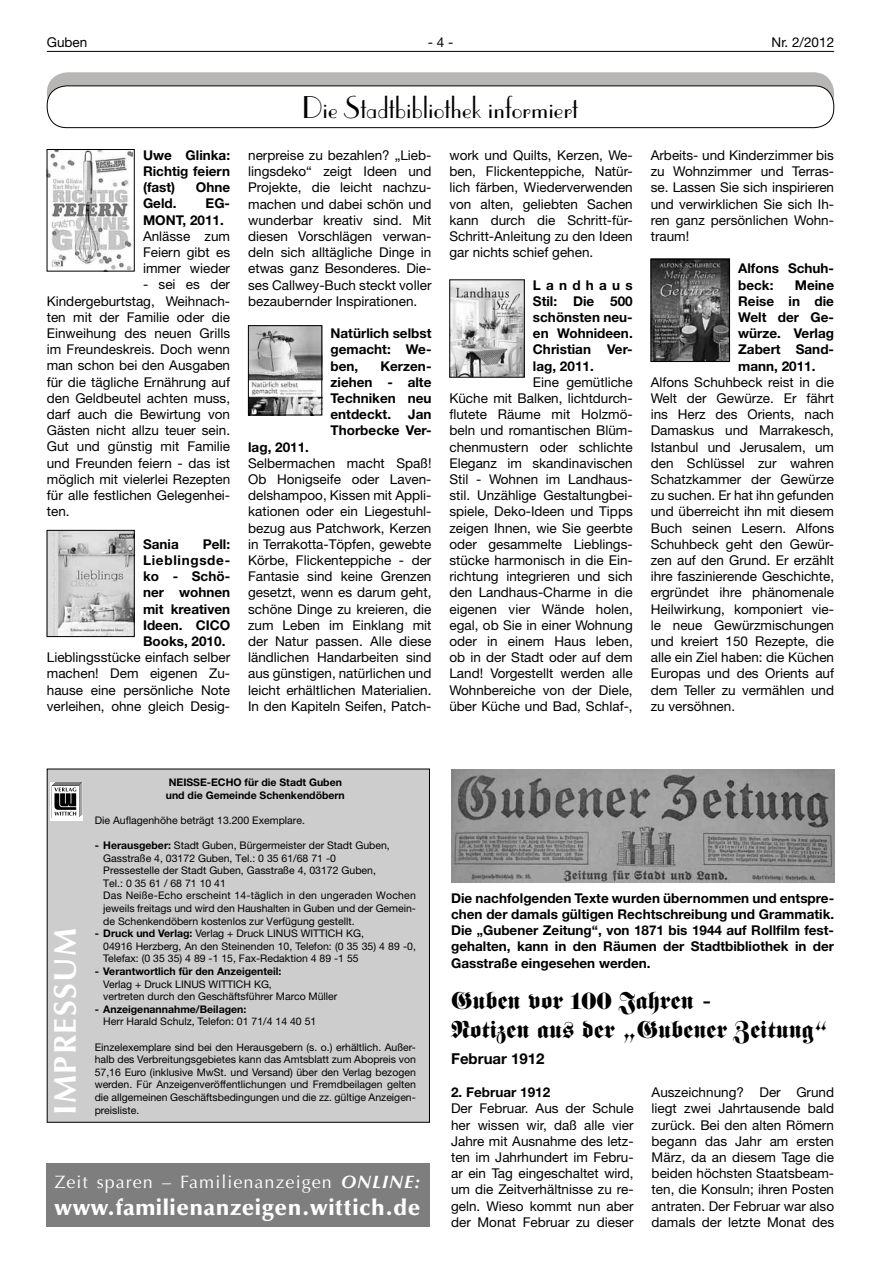
<style>
.page{position:relative;width:881px;height:1263px;background:#fff}
.page>*{position:absolute;margin:0;border:0;box-sizing:border-box;transform-origin:0 0}
.t1{font:700 31.5px "Optima LT";letter-spacing:.05em;color:#fff}
.t2{font:30px "Parisian";color:#000}
.t3{font:24px/28.8px "Fette Fraktur";color:#000}
.t4{font:900 22.5px "Optima LT";letter-spacing:.025em;color:#fff}
.t5{font:18px "Optima LT";letter-spacing:.055em;color:#fff}
.t6{font:700 15px "Helvetica Neue LT";color:#000}
.t7{font:13.5px/16.2px "Helvetica Neue LT";color:#000;text-align:justify}
.t8{font:700 13.5px/16.2px "Helvetica Neue LT";color:#000;text-align:justify}
.t9{font:10.5px/12.6px "Helvetica Neue LT";color:#000}
.t10{font:700 10.5px/12.6px "Helvetica Neue LT";color:#000}
.s1{font-weight:700}
.s2{font-weight:700;font-style:italic}
</style>
<div class="page">
<hr style="left:47px;top:51px;width:786px;height:1px;background:#000">
<div style="left:47px;top:72px;width:786px;height:43px;background:#b8b6b5;border-radius:21px"></div>
<div style="left:47px;top:86px;width:786px;height:42px;background:#fff;border-radius:20px"></div>
<div style="left:47px;top:85px;width:786px;height:43px;border:1px solid #000;border-radius:20px"></div>
<img style="left:49px;top:151px;width:83px;height:118px">
<img style="left:49px;top:532px;width:83px;height:103px">
<div style="left:47px;top:530px;width:87px;height:107px;border:1px solid #000"></div>
<img style="left:250px;top:327px;width:70px;height:86px">
<div style="left:248px;top:325px;width:74px;height:90px;border:1px solid #000"></div>
<img style="left:451px;top:282px;width:71px;height:93px">
<div style="left:449px;top:280px;width:75px;height:97px;border:1px solid #000"></div>
<img style="left:652px;top:261px;width:75px;height:99px">
<div style="left:650px;top:259px;width:79px;height:103px;border:1px solid #000"></div>
<div style="left:47px;top:769px;width:382px;height:354px;background:#cecdcd"></div>
<div style="left:51px;top:782px;width:32px;height:38px;background:#fff"></div>
<svg style="left:52px;top:782px;width:30px;height:35px"></svg>
<div style="left:46px;top:1163px;width:383px;height:64px;background:#7e7e7e"></div>
<img style="left:451px;top:769px;width:382px;height:114px">
<p class="t7" style="left:47px;top:34px;width:42px">Guben</p>
<p class="t7" style="left:427px;top:34px;width:27px">-4-</p>
<p class="t7" style="left:771px;top:34px;width:64px">Nr. 2/2012</p>
<p class="t8" style="left:143px;top:147px;width:89px">Uwe Glinka:<br>Richtig feiern (fast)</p>
<p class="t8" style="left:196px;top:179px;width:36px">Ohne</p>
<p class="t8" style="left:143px;top:195px;width:89px;text-indent:63px">EG-<br>MONT, 2011.</p>
<p class="t7" style="left:143px;top:228px;width:89px">Anlässe zum Feiern gibt es immer wieder</p>
<p class="t7" style="left:47px;top:276px;width:185px;text-indent:96px">- sei es der Kindergeburtstag, Weihnach&shy;ten mit der Familie oder die Einweihung des neuen Grills im Freundeskreis. Doch wenn man schon bei den Ausgaben für die tägliche Ernährung auf den Geldbeutel achten muss, darf auch die Bewirtung von Gästen nicht allzu teuer sein.<br>Gut und günstig mit Familie und Freunden feiern - das ist möglich mit vielerlei Rezepten für alle festlichen Gelegenhei&shy;ten.</p>
<p class="t8" style="left:143px;top:535px;width:37px">Sania</p>
<p class="t8" style="left:143px;top:195px;width:35px">Geld.</p>
<p class="t8" style="left:143px;top:535px;width:89px;text-indent:60px">Pell:<br>Lieblingsde&shy;ko - Schö&shy;ner wohnen mit kreativen Ideen. CICO Books, 2010.</p>
<p class="t7" style="left:47px;top:649px;width:185px">Lieblingsstücke einfach selber machen! Dem eigenen Zu&shy;hause eine persönliche Note verleihen, ohne gleich Desig-</p>
<h2 class="t2" style="left:302px;top:91px;width:277px">Die Stadtbibliothek informiert</h2>
<p class="t7" style="left:248px;top:147px;width:185px">nerpreise zu bezahlen? „Lieb&shy;lingsdeko“ zeigt Ideen und Projekte, die leicht nachzu&shy;machen und dabei schön und wunderbar kreativ sind. Mit diesen Vorschlägen verwan&shy;deln sich alltägliche Dinge in etwas ganz Besonderes. Die&shy;ses Callwey-Buch steckt voller bezaubernder Inspirationen.</p>
<p class="t8" style="left:330px;top:325px;width:102px">Natürlich selbst gemacht: We&shy;ben,</p>
<p class="t8" style="left:330px;top:357px;width:102px;text-indent:50px">Kerzen&shy;ziehen - alte Techniken neu entdeckt.</p>
<p class="t8" style="left:330px;top:406px;width:102px;text-align:right">Jan<br>Thorbecke Ver-</p>
<p class="t8" style="left:248px;top:438px;width:62px">lag, 2011.</p>
<p class="t7" style="left:248px;top:455px;width:185px">Selbermachen macht Spaß!<br>Ob Honigseife oder Laven&shy;delshampoo, Kissen mit Appli&shy;kationen oder ein Liegestuhl&shy;bezug aus Patchwork, Kerzen in Terrakotta-Töpfen, gewebte Körbe, Flickenteppiche - der Fantasie sind keine Grenzen gesetzt, wenn es darum geht, schöne Dinge zu kreieren, die zum Leben im Einklang mit der Natur passen. Alle diese ländlichen Handarbeiten sind aus günstigen, natürlichen und leicht erhältlichen Materialien.<br>In den Kapiteln Seifen, Patch-</p>
<p class="t7" style="left:449px;top:147px;width:185px">work und Quilts, Kerzen, We&shy;ben, Flickenteppiche, Natür&shy;lich färben, Wiederverwenden von alten, geliebten Sachen kann durch die Schritt-für-Schritt-Anleitung zu den Ideen gar nichts schief gehen.</p>
<p class="t8" style="left:532px;top:276px;width:101px">Landhaus Stil: Die 500 schönsten neu&shy;en Wohnideen.<br>Christian Ver&shy;lag, 2011.</p>
<p class="t7" style="left:449px;top:374px;width:185px;text-indent:83px">Eine gemütliche Küche mit Balken, lichtdurch&shy;flutete Räume mit Holzmö&shy;beln und romantischen Blüm&shy;chenmustern oder schlichte Eleganz im skandinavischen Stil - Wohnen im Landhaus&shy;stil. Unzählige Gestaltungbei&shy;spiele, Deko-Ideen und Tipps zeigen Ihnen, wie Sie geerbte oder gesammelte Lieblings&shy;stücke harmonisch in die Ein&shy;richtung integrieren und sich den Landhaus-Charme in die eigenen vier Wände holen, egal, ob Sie in einer Wohnung oder in einem Haus leben, ob in der Stadt oder auf dem Land! Vorgestellt werden alle Wohnbereiche von der Diele, über Küche und Bad, Schlaf-,</p>
<p class="t7" style="left:650px;top:147px;width:185px">Arbeits- und Kinderzimmer bis zu Wohnzimmer und Terras&shy;se. Lassen Sie sich inspirieren und verwirklichen Sie sich Ih&shy;ren ganz persönlichen Wohn&shy;traum!</p>
<p class="t8" style="left:737px;top:260px;width:97px">Alfons Schuh&shy;beck:</p>
<p class="t8" style="left:737px;top:276px;width:97px;text-indent:57px">Meine Reise in die Welt der Ge&shy;würze. Verlag Zabert Sand&shy;mann, 2011.</p>
<p class="t7" style="left:650px;top:374px;width:185px">Alfons Schuhbeck reist in die Welt der Gewürze. Er fährt ins Herz des Orients, nach Damaskus und Marrakesch, Istanbul und Jerusalem, um den Schlüssel zur wahren Schatzkammer der Gewürze zu suchen. Er hat ihn gefunden und überreicht ihn mit diesem Buch seinen Lesern. Alfons Schuhbeck geht den Gewür&shy;zen auf den Grund. Er erzählt ihre faszinierende Geschichte, ergründet ihre phänomenale Heilwirkung, komponiert vie&shy;le neue Gewürzmischungen und kreiert 150 Rezepte, die alle ein Ziel haben: die Küchen Europas und des Orients auf dem Teller zu vermählen und zu versöhnen.</p>
<h1 class="t1" style="left:47px;top:1115px;width:189px;rotate:-90deg">IMPRESSUM</h1>
<p class="t10" style="left:166px;top:776px;width:180px">NEISSE-ECHO für die Stadt Guben und die Gemeinde Schenkendöbern</p>
<p class="t9" style="left:95px;top:813px;width:212px">Die Auflagenhöhe beträgt 13.200 Exemplare.</p>
<p class="t9" style="left:103px;top:839px;width:314px;text-indent:-9px"><span class="s1">- Herausgeber:</span> Stadt Guben, Bürgermeister der Stadt Guben, Gasstraße 4, 03172 Guben, Tel.: 0 35 61/68 71 -0<br>Pressestelle der Stadt Guben, Gasstraße 4, 03172 Guben,<br>Tel.: 0 35 61 / 68 71 10 41<br>Das Neiße-Echo erscheint 14-täglich in den ungeraden Wochen jeweils freitags und wird den Haushalten in Guben und der Gemein&shy;de Schenkendöbern kostenlos zur Verfügung gestellt.</p>
<p class="t9" style="left:103px;top:927px;width:314px;text-indent:-8px"><span class="s1">- Druck und Verlag:</span> Verlag + Druck LINUS WITTICH KG,<br>04916 Herzberg, An den Steinenden 10, Telefon: (0 35 35) 4 89 -0,<br>Telefax: (0 35 35) 4 89 -1 15, Fax-Redaktion 4 89 -1 55</p>
<p class="t10" style="left:95px;top:965px;width:188px">- Verantwortlich für den Anzeigenteil:</p>
<p class="t9" style="left:103px;top:977px;width:235px">Verlag + Druck LINUS WITTICH KG,<br>vertreten durch den Geschäftsführer Marco Müller</p>
<p class="t10" style="left:95px;top:1002px;width:153px">- Anzeigenannahme/Beilagen:</p>
<p class="t9" style="left:103px;top:1015px;width:214px">Herr Harald Schulz, Telefon: 01 71/4 14 40 51</p>
<p class="t9" style="left:95px;top:1040px;width:322px;text-align:justify">Einzelexemplare sind bei den Herausgebern (s. o.) erhältlich. Außer&shy;halb des Verbreitungsgebietes kann das Amtsblatt zum Abopreis von 57,16 Euro -(inklusive MwSt. und Versand) über den Verlag bezogen werden. Für Anzeigenveröffentlichungen und Fremdbeilagen gelten die allgemeinen Geschäftsbedingungen und die zz. gültige Anzeigen&shy;preisliste.</p>
<h3 class="t5" style="left:55px;top:1171px;width:367px">Zeit sparen – Familienanzeigen <span class="s2">ONLINE:</span></h3>
<h3 class="t4" style="left:55px;top:1194px;width:367px">www.familienanzeigen.wittich.de</h3>
<p class="t8" style="left:451px;top:889px;width:384px">Die nachfolgenden Texte wurden übernommen und entspre&shy;chen der damals gültigen Rechtschreibung und Grammatik.<br>Die „Gubener Zeitung“, von 1871 bis 1944 auf Rollfilm fest&shy;gehalten, kann in den Räumen der Stadtbibliothek in der Gasstraße eingesehen werden.</p>
<h3 class="t3" style="left:451px;top:987px;width:378px">Guben vor 100 Jahren -<br>Notizen aus der „Gubener Zeitung“</h3>
<p class="t6" style="left:451px;top:1050px;width:95px">Februar 1912</p>
<p class="t8" style="left:451px;top:1084px;width:101px">2. Februar 1912</p>
<p class="t7" style="left:451px;top:1100px;width:184px">Der Februar. Aus der Schule her wissen wir, daß alle vier Jahre mit Ausnahme des letz&shy;ten im Jahrhundert im Febru&shy;ar ein Tag eingeschaltet wird, um die Zeitverhältnisse zu re&shy;geln. Wieso kommt nun aber der Monat Februar zu dieser</p>
<p class="t7" style="left:651px;top:1084px;width:184px">Auszeichnung? Der Grund liegt zwei Jahrtausende bald zurück. Bei den alten Römern begann das Jahr am ersten März, da an diesem Tage die beiden höchsten Staatsbeam&shy;ten, die Konsuln; ihren Posten antraten. Der Februar war also damals der letzte Monat des</p>
</div>
